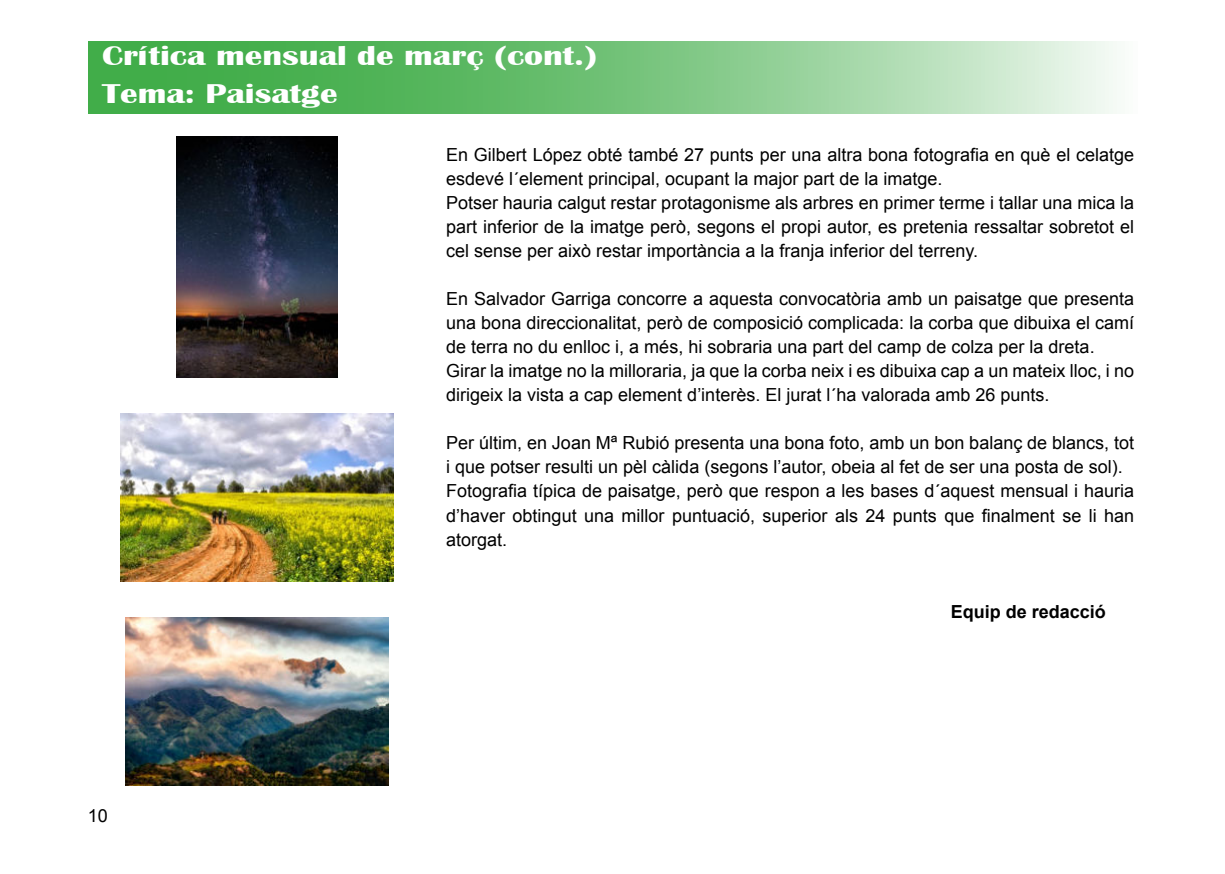
<style>
.page{position:relative;width:1225px;height:874px;background:#fff}
.page>*{position:absolute;margin:0;border:0;box-sizing:border-box;transform-origin:0 0}
.t1{font:700 28px/38px "Britannic";color:#fff;scale:1.25 1}
.t2{font:18px/24px "Arial";color:#000}
.t3{font:700 18px "Arial";color:#000}
</style>
<div class="page">
<svg style="left:88px;top:41px;width:1025px;height:72px;background:#7dc682"></svg>
<img style="left:177px;top:137px;width:160px;height:240px">
<img style="left:121px;top:413px;width:272px;height:168px">
<img style="left:126px;top:617px;width:262px;height:168px">
<h1 class="t1" style="left:102px;top:37px;width:398px">Crítica mensual de març (cont.)<br>Tema: Paisatge</h1>
<p class="t2" style="left:446px;top:143px;width:689px">En Gilbert López obté també 27 punts per una altra bona fotografia en què el celatge esdevé l´element principal, ocupant la major part de la imatge.<br>Potser hauria calgut restar protagonisme als arbres en primer terme i tallar una mica la part inferior de la imatge però, segons el propi autor, es pretenia ressaltar sobretot el cel sense per això restar importància a la franja inferior del terreny.</p>
<p class="t2" style="left:446px;top:288px;width:689px">En Salvador Garriga concorre a aquesta convocatòria amb un paisatge que presenta una bona direccionalitat, però de composició complicada: la corba que dibuixa el camí de terra no du enlloc i, a més, hi sobraria una part del camp de colza per la dreta.<br>Girar la imatge no la milloraria, ja que la corba neix i es dibuixa cap a un mateix lloc, i no dirigeix la vista a cap element d’interès. El jurat l´ha valorada amb 26 punts.</p>
<p class="t2" style="left:446px;top:431px;width:689px">Per últim, en Joan Mª Rubió presenta una bona foto, amb un bon balanç de blancs, tot i que potser resulti un pèl càlida (segons l’autor, obeia al fet de ser una posta de sol).<br>Fotografia típica de paisatge, però que respon a les bases d´aquest mensual i hauria d’haver obtingut una millor puntuació, superior als 24 punts que finalment se li han atorgat.</p>
<p class="t2" style="left:88px;top:804px;width:22px">10</p>
<p class="t3" style="left:950px;top:604px;width:157px">Equip de redacció</p>
</div>
